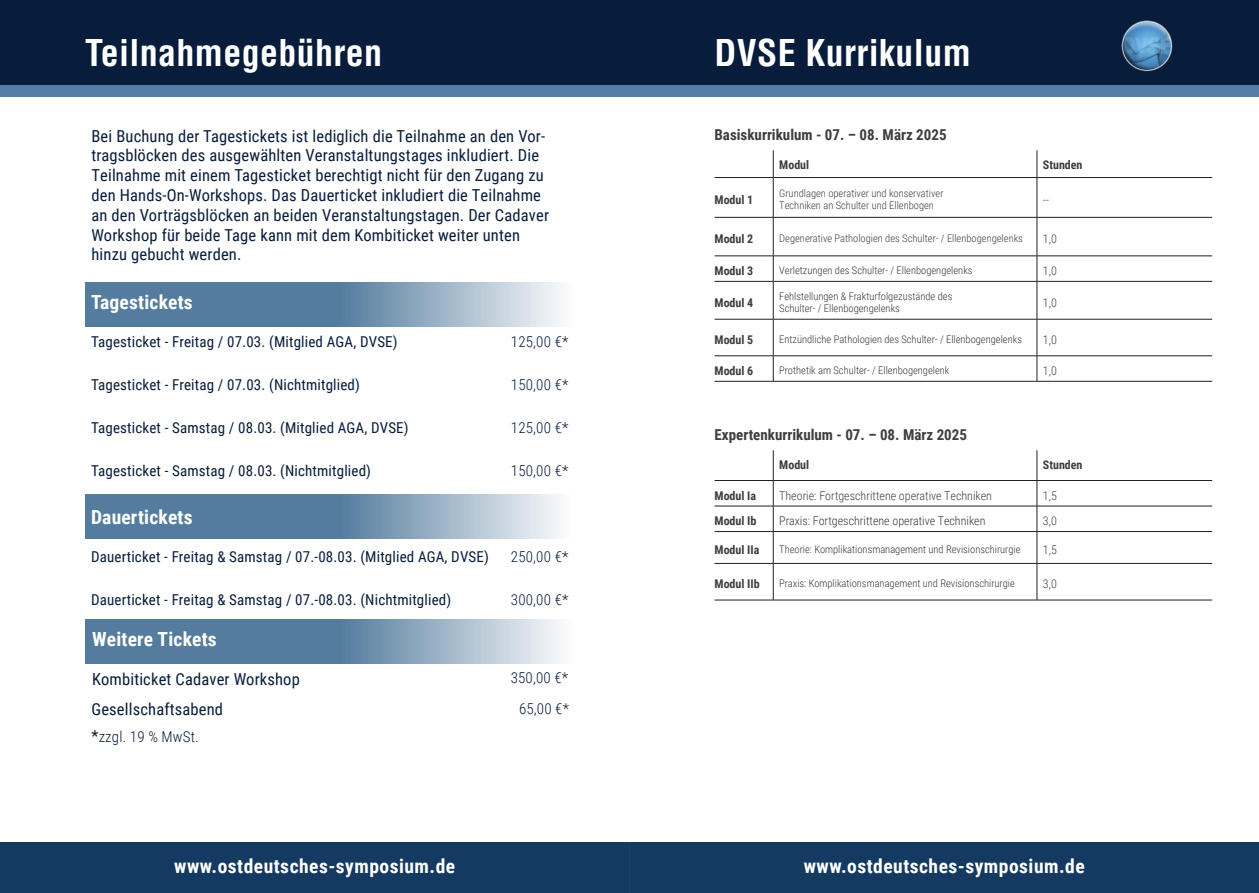
<style>
.page{position:relative;width:1259px;height:893px;background:#081c3c}
.page>*{position:absolute;margin:0;border:0;box-sizing:border-box;transform-origin:0 0}
.Subline_Datum{font:700 condensed 36px "Helvetica LT Std";letter-spacing:.01em;color:#fff}
.Copytext_weiss{font:700 19.5px "Roboto Condensed";letter-spacing:.025em;color:#fff}
.Copytext_weiss-2{font:16.5px/19.8px "Roboto Condensed";letter-spacing:.01em;color:#081c3c}
.Copytext_weiss-3{font:15px "Roboto Condensed";letter-spacing:.01em;color:#081c3c}
.Copytext_weiss-4{font:300 15px "Roboto Condensed";letter-spacing:.01em;color:#081c3c}
.Informationen{font:700 15px "Roboto Condensed";color:#3e3e3f}
.t1{font:700 12px "Roboto Condensed";color:#3e3e3f}
.t2{font:300 12px "Roboto Condensed";color:#3e3e3f}
.t3{font:300 12px "Roboto Condensed";color:#333638}
.t4{font:300 10.5px/12.6px "Roboto Condensed";color:#333638}
.t5{font:300 10.5px/12.6px "Roboto Condensed";color:#3e3e3f}
.s1{font-weight:400;font-size:16.5px}
</style>
<div class="page">
<div style="left:0;top:85px;width:1259px;height:9px;background:#547da8"></div>
<div style="left:0;top:842px;width:629px;height:51px;background:#143a61"></div>
<div style="left:629px;top:842px;width:630px;height:51px;background:#143a61"></div>
<div style="left:0;top:94px;width:1259px;height:748px;background:#fff"></div>
<div style="left:0;top:88px;width:1259px;height:9px;background:#547da8"></div>
<svg style="left:85px;top:282px;width:476px;height:44px;background:#7998b3"></svg>
<svg style="left:85px;top:495px;width:475px;height:44px;background:#7897b2"></svg>
<svg style="left:85px;top:619px;width:476px;height:44px;background:#7998b3"></svg>
<img style="left:1121px;top:20px;width:52px;height:52px">
<svg style="left:773px;top:150px;width:1px;height:27px"></svg>
<hr style="left:773px;top:178px;width:1px;height:39px;background:#231f20">
<hr style="left:773px;top:218px;width:1px;height:38px;background:#231f20">
<svg style="left:773px;top:257px;width:1px;height:24px"></svg>
<hr style="left:773px;top:282px;width:1px;height:37px;background:#231f20">
<hr style="left:773px;top:319px;width:1px;height:37px;background:#231f20">
<svg style="left:773px;top:357px;width:1px;height:24px"></svg>
<svg style="left:1036px;top:150px;width:1px;height:27px"></svg>
<hr style="left:714px;top:177px;width:59px;height:1px;background:#231f20">
<hr style="left:773px;top:177px;width:264px;height:1px;background:#231f20">
<hr style="left:1037px;top:177px;width:175px;height:1px;background:#231f20">
<hr style="left:1036px;top:178px;width:1px;height:39px;background:#231f20">
<hr style="left:714px;top:217px;width:59px;height:1px;background:#231f20">
<hr style="left:773px;top:217px;width:264px;height:1px;background:#231f20">
<hr style="left:1037px;top:217px;width:175px;height:1px;background:#231f20">
<hr style="left:1036px;top:218px;width:1px;height:38px;background:#231f20">
<hr style="left:714px;top:256px;width:59px;height:1px;background:#231f20">
<hr style="left:773px;top:256px;width:264px;height:1px;background:#231f20">
<hr style="left:1037px;top:256px;width:175px;height:1px;background:#231f20">
<svg style="left:1036px;top:256px;width:1px;height:25px"></svg>
<hr style="left:714px;top:281px;width:59px;height:1px;background:#231f20">
<hr style="left:773px;top:281px;width:264px;height:1px;background:#231f20">
<hr style="left:1037px;top:281px;width:175px;height:1px;background:#231f20">
<hr style="left:1036px;top:282px;width:1px;height:37px;background:#231f20">
<hr style="left:714px;top:319px;width:59px;height:1px;background:#231f20">
<hr style="left:773px;top:319px;width:264px;height:1px;background:#231f20">
<hr style="left:1037px;top:319px;width:175px;height:1px;background:#231f20">
<hr style="left:1036px;top:319px;width:1px;height:37px;background:#231f20">
<hr style="left:714px;top:356px;width:59px;height:1px;background:#231f20">
<hr style="left:773px;top:356px;width:264px;height:1px;background:#231f20">
<hr style="left:1037px;top:356px;width:175px;height:1px;background:#231f20">
<svg style="left:1036px;top:356px;width:1px;height:25px"></svg>
<hr style="left:714px;top:381px;width:59px;height:1px;background:#231f20">
<hr style="left:773px;top:381px;width:264px;height:1px;background:#231f20">
<hr style="left:1037px;top:381px;width:175px;height:1px;background:#231f20">
<hr style="left:773px;top:450px;width:1px;height:30px;background:#231f20">
<svg style="left:773px;top:481px;width:1px;height:50px"></svg>
<hr style="left:773px;top:532px;width:1px;height:31px;background:#231f20">
<hr style="left:773px;top:564px;width:1px;height:36px;background:#231f20">
<hr style="left:1036px;top:450px;width:1px;height:30px;background:#231f20">
<hr style="left:714px;top:480px;width:59px;height:1px;background:#231f20">
<hr style="left:773px;top:480px;width:264px;height:1px;background:#231f20">
<hr style="left:1037px;top:480px;width:175px;height:1px;background:#231f20">
<hr style="left:714px;top:506px;width:59px;height:1px;background:#231f20">
<hr style="left:773px;top:506px;width:264px;height:1px;background:#231f20">
<hr style="left:1037px;top:506px;width:175px;height:1px;background:#231f20">
<svg style="left:1036px;top:481px;width:1px;height:50px"></svg>
<hr style="left:714px;top:531px;width:59px;height:1px;background:#231f20">
<hr style="left:773px;top:531px;width:264px;height:1px;background:#231f20">
<hr style="left:1037px;top:531px;width:175px;height:1px;background:#231f20">
<hr style="left:1036px;top:532px;width:1px;height:31px;background:#231f20">
<hr style="left:714px;top:563px;width:59px;height:1px;background:#231f20">
<hr style="left:773px;top:563px;width:264px;height:1px;background:#231f20">
<hr style="left:1037px;top:563px;width:175px;height:1px;background:#231f20">
<hr style="left:1036px;top:564px;width:1px;height:36px;background:#231f20">
<hr style="left:714px;top:600px;width:59px;height:1px;background:#231f20">
<hr style="left:773px;top:600px;width:264px;height:1px;background:#231f20">
<hr style="left:1037px;top:600px;width:175px;height:1px;background:#231f20">
<p class="Subline_Datum" style="left:85px;top:30px;width:299px">Teilnahmegebühren</p>
<p class="Copytext_weiss-2" style="left:91px;top:125px;width:459px">Bei Buchung der Tagestickets ist lediglich die Teilnahme an den Vor&shy;tragsblöcken des ausgewählten Veranstaltungstages inkludiert. Die Teilnahme mit einem Tagesticket berechtigt nicht für den Zugang zu den Hands-On-Workshops. Das Dauerticket inkludiert die Teilnahme an den Vorträgsblöcken an beiden Veranstaltungstagen. Der Cadaver Workshop für beide Tage kann mit dem Kombiticket weiter unten hinzu gebucht werden.</p>
<p class="Copytext_weiss" style="left:91px;top:289px;width:103px">Tagestickets</p>
<p class="Copytext_weiss-3" style="left:91px;top:332px;width:308px">Tagesticket - Freitag / 07.03. (Mitglied AGA, DVSE)</p>
<p class="Copytext_weiss-4" style="left:511px;top:332px;width:59px">125,00 €*</p>
<p class="Copytext_weiss-3" style="left:91px;top:375px;width:270px">Tagesticket - Freitag / 07.03. (Nichtmitglied)</p>
<p class="Copytext_weiss-4" style="left:511px;top:375px;width:59px">150,00 €*</p>
<p class="Copytext_weiss-3" style="left:91px;top:418px;width:319px">Tagesticket - Samstag / 08.03. (Mitglied AGA, DVSE)</p>
<p class="Copytext_weiss-4" style="left:511px;top:418px;width:59px">125,00 €*</p>
<p class="Copytext_weiss-3" style="left:91px;top:461px;width:281px">Tagesticket - Samstag / 08.03. (Nichtmitglied)</p>
<p class="Copytext_weiss-4" style="left:511px;top:461px;width:59px">150,00 €*</p>
<p class="Copytext_weiss" style="left:91px;top:503px;width:103px">Dauertickets</p>
<p class="Copytext_weiss-3" style="left:91px;top:547px;width:399px">Dauerticket - Freitag &amp; Samstag / 07.-08.03. (Mitglied AGA, DVSE)</p>
<p class="Copytext_weiss-4" style="left:511px;top:547px;width:59px">250,00 €*</p>
<p class="Copytext_weiss-3" style="left:91px;top:589px;width:362px">Dauerticket - Freitag &amp; Samstag / 07.-08.03. (Nichtmitglied)</p>
<p class="Copytext_weiss-4" style="left:511px;top:589px;width:59px">300,00 €*</p>
<p class="Copytext_weiss" style="left:92px;top:626px;width:126px">Weitere Tickets</p>
<p class="Copytext_weiss-2" style="left:92px;top:668px;width:209px">Kombiticket Cadaver Workshop</p>
<p class="Copytext_weiss-4" style="left:511px;top:667px;width:59px">350,00 €*</p>
<p class="Copytext_weiss-2" style="left:91px;top:699px;width:133px">Gesellschaftsabend</p>
<p class="Copytext_weiss-4" style="left:519px;top:698px;width:52px">65,00 €*</p>
<p class="Copytext_weiss-4" style="left:91px;top:726px;width:109px"><span class="s1">*</span>zzgl. 19 % MwSt.</p>
<p class="Subline_Datum" style="left:714px;top:30px;width:258px">DVSE Kurrikulum</p>
<h1 class="Subline_Datum" style="left:714px;top:30px;width:114px">Notizen</h1>
<p class="Informationen" style="left:714px;top:124px;width:234px">Basiskurrikulum - 07. – 08. März 2025</p>
<p class="t1" style="left:779px;top:156px;width:31px">Modul</p>
<p class="t1" style="left:1043px;top:156px;width:41px">Stunden</p>
<p class="t1" style="left:714px;top:191px;width:40px">Modul 1</p>
<p class="t5" style="left:779px;top:186px;width:166px">Grundlagen operativer und konservativer<br>Techniken an Schulter und Ellenbogen</p>
<p class="t2" style="left:1043px;top:191px;width:8px">--</p>
<p class="t1" style="left:714px;top:230px;width:40px">Modul 2</p>
<p class="t5" style="left:779px;top:232px;width:245px">Degenerative Pathologien des Schulter- / Ellenbogengelenks</p>
<p class="t2" style="left:1043px;top:230px;width:15px">1,0</p>
<p class="t1" style="left:714px;top:262px;width:40px">Modul 3</p>
<p class="t4" style="left:779px;top:264px;width:195px">Verletzungen des Schulter- / Ellenbogengelenks</p>
<p class="t2" style="left:1043px;top:262px;width:15px">1,0</p>
<p class="t1" style="left:714px;top:294px;width:40px">Modul 4</p>
<p class="t4" style="left:779px;top:289px;width:175px">Fehlstellungen &amp; Frakturfolgezustände des<br>Schulter- / Ellenbogengelenks</p>
<p class="t2" style="left:1043px;top:294px;width:15px">1,0</p>
<p class="t1" style="left:714px;top:331px;width:40px">Modul 5</p>
<p class="t4" style="left:779px;top:333px;width:244px">Entzündliche Pathologien des Schulter- / Ellenbogengelenks</p>
<p class="t2" style="left:1043px;top:331px;width:15px">1,0</p>
<p class="t1" style="left:714px;top:362px;width:40px">Modul 6</p>
<p class="t4" style="left:779px;top:364px;width:172px">Prothetik am Schulter- / Ellenbogengelenk</p>
<p class="t2" style="left:1043px;top:362px;width:15px">1,0</p>
<p class="Informationen" style="left:714px;top:424px;width:254px">Expertenkurrikulum - 07. – 08. März 2025</p>
<p class="t1" style="left:779px;top:456px;width:31px">Modul</p>
<p class="t1" style="left:1043px;top:456px;width:41px">Stunden</p>
<p class="t1" style="left:714px;top:487px;width:43px">Modul Ia</p>
<p class="t2" style="left:779px;top:487px;width:214px">Theorie: Fortgeschrittene operative Techniken</p>
<p class="t2" style="left:1043px;top:487px;width:15px">1,5</p>
<p class="t1" style="left:714px;top:512px;width:43px">Modul Ib</p>
<p class="t3" style="left:779px;top:512px;width:208px">Praxis: Fortgeschrittene operative Techniken</p>
<p class="t2" style="left:1043px;top:512px;width:15px">3,0</p>
<p class="t1" style="left:714px;top:541px;width:46px">Modul IIa</p>
<p class="t4" style="left:779px;top:543px;width:243px">Theorie: Komplikationsmanagement und Revisionschirurgie</p>
<p class="t2" style="left:1043px;top:541px;width:15px">1,5</p>
<p class="t1" style="left:714px;top:575px;width:47px">Modul IIb</p>
<p class="t4" style="left:779px;top:577px;width:237px">Praxis: Komplikationsmanagement und Revisionschirurgie</p>
<p class="t2" style="left:1043px;top:575px;width:15px">3,0</p>
<p class="Copytext_weiss" style="left:174px;top:852px;width:282px">www.ostdeutsches-symposium.de</p>
<p class="Copytext_weiss" style="left:804px;top:852px;width:282px">www.ostdeutsches-symposium.de</p>
</div>
